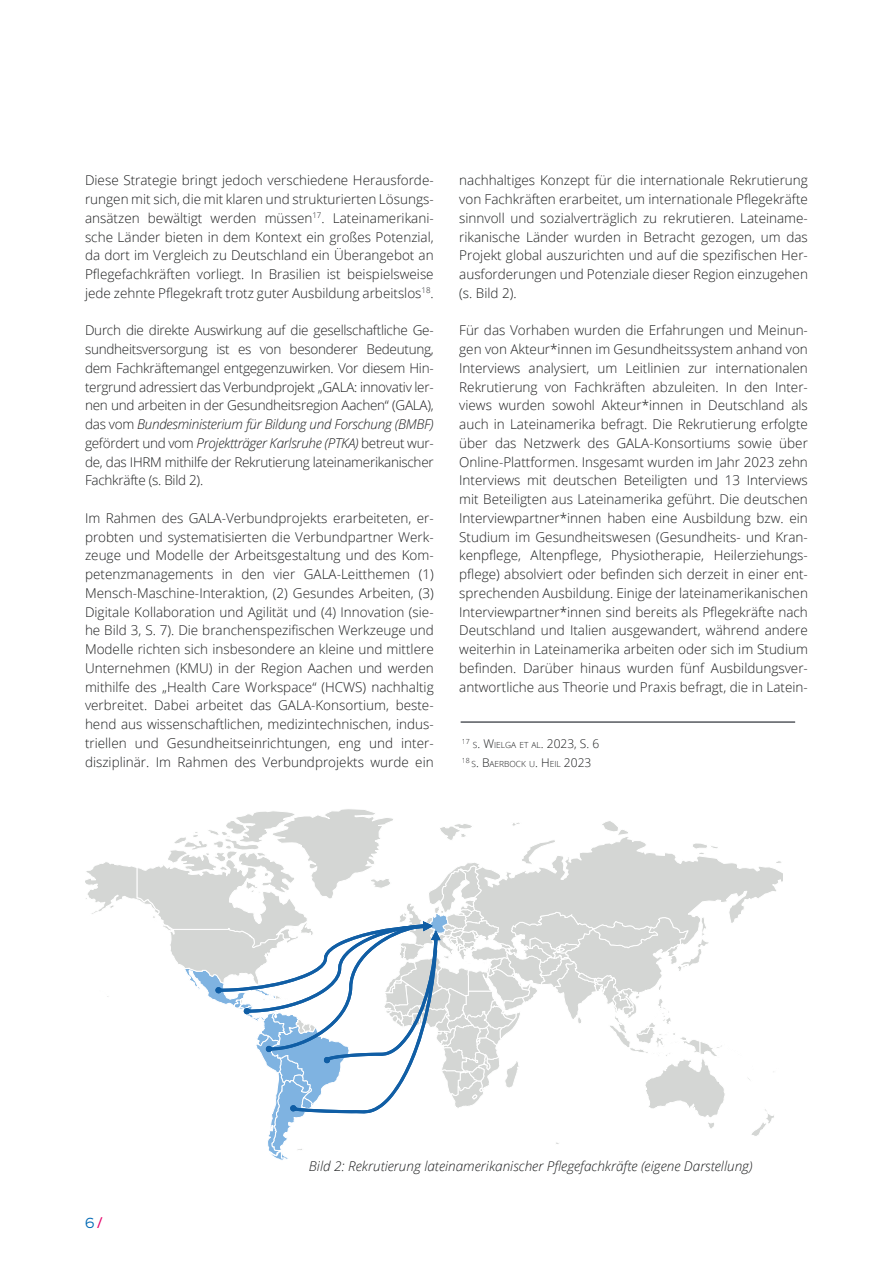
<style>
.page{position:relative;width:893px;height:1263px;background:#fff}
.page>*{position:absolute;margin:0;border:0;box-sizing:border-box;transform-origin:0 0}
.t1{font:15px "Vito";color:#0069b5}
.t2{font:300 13.5px/18.8px "Open Sans";color:#1d1e1f;text-align:justify}
.t3{font:13.5px/18.8px "Open Sans Light 2";color:#1d1e1f}
.t4{font:13.5px/18.8px "Open Sans Light Italic 2";letter-spacing:-.02em;color:#1d1e1f}
.t5{font:300 13.5px/18.8px "Open Sans";letter-spacing:-.02em;color:#1d1e1f}
.t6{font:13.5px "Open Sans Light Italic 2";color:#1d1e1f}
.t7{font:300 8.4px "Open Sans";color:#1d1e1f}
.t8{font:300 7.05px "Open Sans";color:#1d1e1f}
.s1{font-family:"Open Sans";font-weight:300}
.s2{font-size:12px}
.s3{font-family:"Open Sans";color:#e5006a}
</style>
<div class="page">
<svg style="left:85px;top:809px;width:697px;height:351px"></svg>
<hr style="left:461px;top:722px;width:334px;height:1px;background:#01060e">
<p class="t2" style="left:85px;top:171px;width:350px">Diese Strategie bringt jedoch verschiedene Herausforde&shy;rungen mit sich, die mit klaren und strukturierten Lösungs&shy;ansätzen bewältigt werden müssen<sup>17</sup>. Lateinamerikani-</p>
<p class="t3" style="left:85px;top:227px;width:350px">sche Länder bieten in dem Kontext ein großes Potenzial,</p>
<p class="t2" style="left:85px;top:246px;width:350px">da dort im Vergleich zu Deutschland ein Überangebot an</p>
<p class="t3" style="left:85px;top:264px;width:350px">Pflegefachkräften vorliegt. In Brasilien ist beispielsweise jede zehnte Pflegekraft trotz guter Ausbildung arbeitslos<sup>18</sup><span class="s1">.</span></p>
<p class="t2" style="left:85px;top:321px;width:350px">Durch die direkte Auswirkung auf die gesellschaftliche Ge&shy;sundheitsversorgung ist es von besonderer Bedeutung, dem Fachkräftemangel entgegenzuwirken. Vor diesem Hin&shy;tergrund adressiert das Verbundprojekt „GALA: innovativ ler&shy;nen und arbeiten in der Gesundheitsregion Aachen“ (GALA),</p>
<p class="t4" style="left:85px;top:414px;width:350px"><span class="s1">das vom</span> Bundesministerium für Bildung und Forschung (BMBF) <span class="s1">gefördert und vom</span> Projektträger Karlsruhe (PTKA) <span class="s1">betreut wur-</span></p>
<p class="t5" style="left:85px;top:452px;width:350px">de, das IHRM mithilfe der Rekrutierung lateinamerikanischer<br>Fachkräfte (s. Bild 2).</p>
<p class="t2" style="left:85px;top:508px;width:350px">Im Rahmen des GALA-Verbundprojekts erarbeiteten, er&shy;probten und systematisierten die Verbundpartner Werk&shy;zeuge und Modelle der Arbeitsgestaltung und des Kom&shy;petenzmanagements in den vier GALA-Leitthemen (1)<br>Mensch-Maschine-Interaktion, (2) Gesundes Arbeiten, (3)<br>Digitale Kollaboration und Agilität und (4) Innovation (sie-</p>
<p class="t3" style="left:85px;top:621px;width:350px">he Bild 3, S. 7). Die branchenspezifischen Werkzeuge und</p>
<p class="t2" style="left:85px;top:639px;width:350px">Modelle richten sich insbesondere an kleine und mittlere</p>
<p class="t3" style="left:85px;top:658px;width:350px">Unternehmen (KMU) in der Region Aachen und werden</p>
<p class="t2" style="left:85px;top:677px;width:350px">mithilfe des „Health Care Workspace“ (HCWS) nachhaltig verbreitet. Dabei arbeitet das GALA-Konsortium, beste&shy;hend aus wissenschaftlichen, medizintechnischen, indus&shy;triellen und Gesundheitseinrichtungen, eng und inter&shy;disziplinär. Im Rahmen des Verbundprojekts wurde ein</p>
<p class="t2" style="left:459px;top:171px;width:350px">nachhaltiges Konzept für die internationale Rekrutierung</p>
<p class="t3" style="left:459px;top:189px;width:350px">von Fachkräften erarbeitet, um internationale Pflegekräfte</p>
<p class="t2" style="left:459px;top:208px;width:350px">sinnvoll und sozialverträglich zu rekrutieren. Lateiname&shy;rikanische Länder wurden in Betracht gezogen, um das</p>
<p class="t3" style="left:459px;top:246px;width:350px">Projekt global auszurichten und auf die spezifischen Her<span class="s1">-</span></p>
<p class="t2" style="left:459px;top:264px;width:350px">ausforderungen und Potenziale dieser Region einzugehen (s. Bild 2).</p>
<p class="t2" style="left:459px;top:321px;width:350px">Für das Vorhaben wurden die Erfahrungen und Meinun&shy;gen von Akteur*innen im Gesundheitssystem anhand von Interviews analysiert, um Leitlinien zur internationalen Rekrutierung von Fachkräften abzuleiten. In den Inter&shy;views wurden sowohl Akteur*innen in Deutschland als auch in Lateinamerika befragt. Die Rekrutierung erfolgte über das Netzwerk des GALA-Konsortiums sowie über Online-Plattformen. Insgesamt wurden im Jahr 2023 zehn Interviews mit deutschen Beteiligten und 13 Interviews mit Beteiligten aus Lateinamerika geführt. Die deutschen Interviewpartner*innen haben eine Ausbildung bzw. ein Studium im Gesundheitswesen (Gesundheits- und Kran-</p>
<p class="t3" style="left:459px;top:546px;width:350px">kenpflege, Altenpflege, Physiotherapie, Heilerziehungs&shy;pflege) absolviert oder befinden sich derzeit in einer ent<span class="s1">-</span></p>
<p class="t2" style="left:459px;top:583px;width:350px">sprechenden Ausbildung. Einige der lateinamerikanischen</p>
<p class="t3" style="left:459px;top:602px;width:350px">Interviewpartner*innen sind bereits als Pflegekräfte nach</p>
<p class="t2" style="left:459px;top:621px;width:350px">Deutschland und Italien ausgewandert, während andere weiterhin in Lateinamerika arbeiten oder sich im Studium</p>
<p class="t3" style="left:459px;top:658px;width:350px">befinden. Darüber hinaus wurden fünf Ausbildungsver&shy;antwortliche aus Theorie und Praxis befragt, die in Latein<span class="s1">-</span></p>
<p class="t8" style="left:462px;top:736px;width:9px">17</p>
<p class="t7" style="left:473px;top:739px;width:128px">S<span class="s2">. W</span>IELGA ET AL<span class="s2">. 2023, S. 6</span></p>
<p class="t8" style="left:462px;top:755px;width:9px">18</p>
<p class="t7" style="left:471px;top:758px;width:121px">S<span class="s2">. B</span>AERBOCK U<span class="s2">. H</span> EIL <span class="s2">2023</span></p>
<p class="t1" style="left:85px;top:1214px;width:19px">6<span class="s3">/</span></p>
<p class="t6" style="left:309px;top:1157px;width:445px">Bild 2: Rekrutierung lateinamerikanischer Pflegefachkräfte (eigene Darstellung)</p>
</div>
